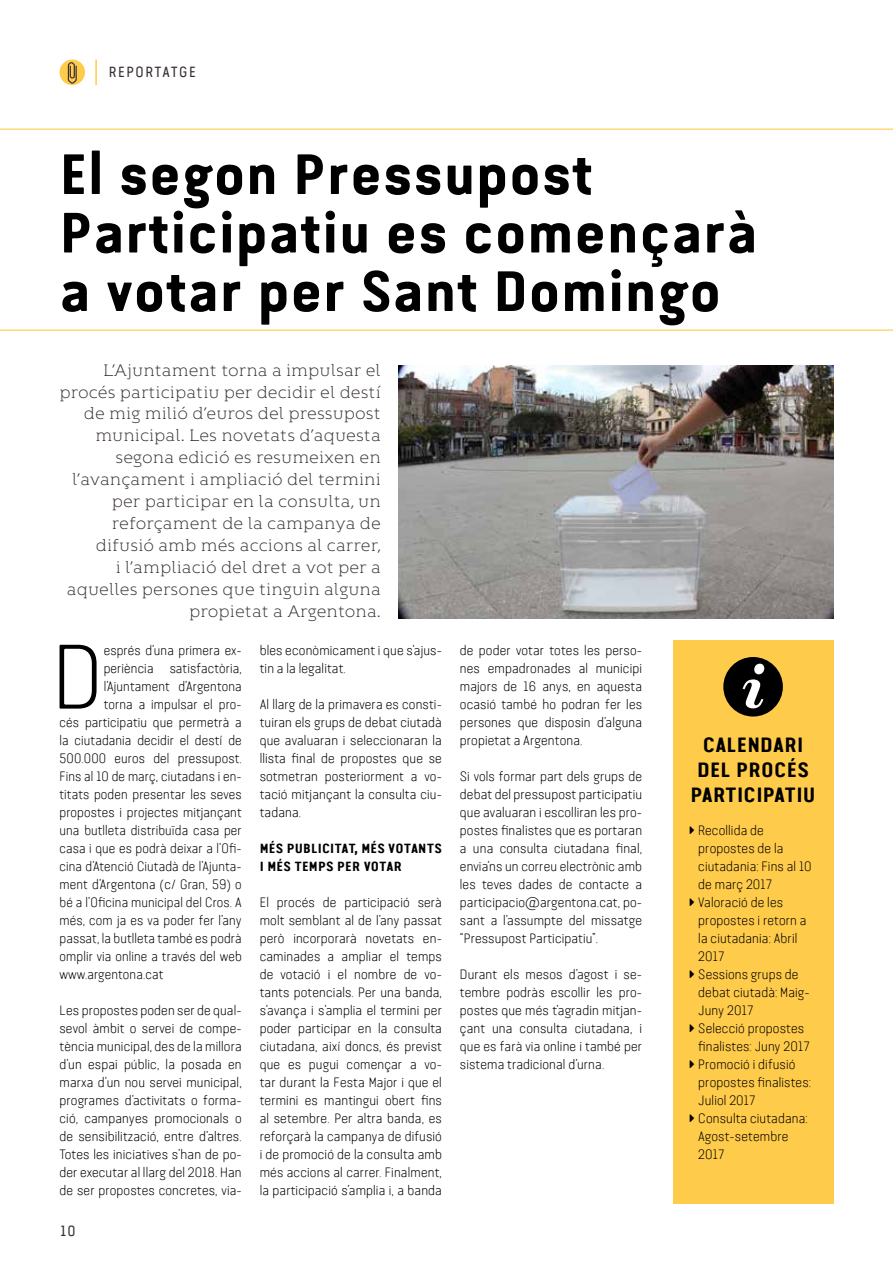
<style>
.page{position:relative;width:893px;height:1263px;background:#fff}
.page>*{position:absolute;margin:0;border:0;box-sizing:border-box;transform-origin:0 0}
.t1{font:300 91.2px "Van Condensed Light Pro";color:#000}
.t2{font:italic 700 60px "Miller Text";color:#fff}
.t3{font:700 57px/58.5px "Van Condensed Pro";letter-spacing:.01em;color:#000}
.t4{font:700 21px/25.2px "Van Condensed Pro";letter-spacing:.01em;color:#000;text-align:center}
.t5{font:300 16.5px/21.9px "Kontrapunkt Bob";color:#362e34;text-align:right}
.t6{font:15px "Van Pro Regular 3";letter-spacing:.1em;color:#362e34}
.t7{font:300 13.5px/18px "Van Condensed Light Pro";letter-spacing:.01em;color:#000;text-align:justify}
.t8{font:700 13.5px/18px "Van Condensed Pro";letter-spacing:.01em;color:#000}
</style>
<div class="page">
<div style="left:60px;top:60px;width:25px;height:25px;background:#ffcb4a;border-radius:50%"></div>
<hr style="left:95px;top:60px;width:2px;height:25px;background:#ffcb4a">
<svg style="left:68px;top:62px;width:9px;height:22px"></svg>
<hr style="left:0;top:330px;width:893px;height:1px;background:#ffcb4a">
<hr style="left:0;top:129px;width:893px;height:1px;background:#ffcb4a">
<img style="left:399px;top:366px;width:434px;height:253px">
<div style="left:673px;top:640px;width:160px;height:563px;background:#ffcb4a"></div>
<div style="left:723px;top:657px;width:60px;height:59px;background:#000;border-radius:50%"></div>
<p class="t6" style="left:109px;top:61px;width:88px">REPORTATGE</p>
<h3 class="t3" style="left:60px;top:140px;width:700px">El segon Pressupost<br>Participatiu es començarà a votar per Sant Domingo</h3>
<p class="t5" style="left:60px;top:359px;width:323px">L’Ajuntament torna a impulsar el procés participatiu per decidir el destí de mig milió d’euros del pressupost municipal. Les novetats d’aquesta segona edició es resumeixen en l’avançament i ampliació del termini per participar en la consulta, un reforçament de la campanya de difusió amb més accions al carrer,<br>i l’ampliació del dret a vot per a aquelles persones que tinguin alguna propietat a Argentona.</p>
<h1 class="t1" style="left:52px;top:614px;width:52px">D</h1>
<p class="t7" style="left:104px;top:640px;width:139px">esprés d’una primera ex-</p>
<p class="t7" style="left:104px;top:658px;width:139px">periència satisfactòria,</p>
<p class="t7" style="left:104px;top:676px;width:139px">l’Ajuntament d’Argentona</p>
<p class="t7" style="left:104px;top:694px;width:139px">torna a impulsar el pro-</p>
<p class="t7" style="left:60px;top:712px;width:184px">cés participatiu que permetrà a</p>
<p class="t7" style="left:60px;top:730px;width:184px">la ciutadania decidir el destí de</p>
<p class="t7" style="left:60px;top:748px;width:184px">500.000 euros del pressupost.</p>
<p class="t7" style="left:60px;top:766px;width:184px">Fins al 10 de març, ciutadans i en-</p>
<p class="t7" style="left:60px;top:784px;width:184px">titats poden presentar les seves</p>
<p class="t7" style="left:60px;top:802px;width:184px">propostes i projectes mitjançant</p>
<p class="t7" style="left:60px;top:820px;width:184px">una butlleta distribuïda casa per</p>
<p class="t7" style="left:60px;top:838px;width:184px">casa i que es podrà deixar a l’Ofi-</p>
<p class="t7" style="left:60px;top:856px;width:184px">cina d’Atenció Ciutadà de l’Ajunta-</p>
<p class="t7" style="left:60px;top:874px;width:184px">ment d’Argentona (c/ Gran, 59) o</p>
<p class="t7" style="left:60px;top:892px;width:184px">bé a l’Oficina municipal del Cros. A</p>
<p class="t7" style="left:60px;top:910px;width:184px">més, com ja es va poder fer l’any</p>
<p class="t7" style="left:60px;top:928px;width:184px">passat, la butlleta també es podrà</p>
<p class="t7" style="left:60px;top:946px;width:184px">omplir via online a través del web</p>
<p class="t7" style="left:60px;top:964px;width:105px">www.argentona.cat</p>
<p class="t7" style="left:60px;top:1000px;width:184px">Les propostes poden ser de qual&shy;sevol àmbit o servei de compe&shy;tència municipal, des de la millora d’un espai públic, la posada en marxa d’un nou servei municipal, programes d’activitats o forma&shy;ció, campanyes promocionals o de sensibilització, entre d’altres.<br>Totes les iniciatives s’han de po&shy;der executar al llarg del 2018. Han de ser propostes concretes, via-</p>
<p class="t6" style="left:61px;top:1220px;width:16px">10</p>
<p class="t7" style="left:260px;top:640px;width:184px">bles econòmicament i que s’ajus&shy;tin a la legalitat.</p>
<p class="t7" style="left:260px;top:694px;width:184px">Al llarg de la primavera es consti&shy;tuiran els grups de debat ciutadà que avaluaran i seleccionaran la llista final de propostes que se sotmetran posteriorment a vo&shy;tació mitjançant la consulta ciu&shy;tadana.</p>
<p class="t8" style="left:260px;top:838px;width:184px">MÉS PUBLICITAT, MÉS VOTANTS<br>I MÉS TEMPS PER VOTAR</p>
<p class="t7" style="left:260px;top:892px;width:184px">El procés de participació serà molt semblant al de l’any passat però incorporarà novetats en&shy;caminades a ampliar el temps de votació i el nombre de vo&shy;tants potencials. Per una banda, s’avança i s’amplia el termini per poder participar en la consulta ciutadana, així doncs, és previst que es pugui començar a vo&shy;tar durant la Festa Major i que el termini es mantingui obert fins al setembre. Per altra banda, es reforçarà la campanya de difusió i de promoció de la consulta amb més accions al carrer. Finalment, la participació s’amplia i, a banda</p>
<p class="t7" style="left:460px;top:640px;width:184px">de poder votar totes les perso&shy;nes empadronades al municipi majors de 16 anys, en aquesta ocasió també ho podran fer les persones que disposin d’alguna propietat a Argentona.</p>
<p class="t7" style="left:460px;top:766px;width:184px">Si vols formar part dels grups de debat del pressupost participatiu que avaluaran i escolliran les pro&shy;postes finalistes que es portaran a una consulta ciutadana final, envia’ns un correu electrònic amb les teves dades de contacte a participacio@argentona.cat, po&shy;sant a l’assumpte del missatge “Pressupost Participatiu”.</p>
<p class="t7" style="left:460px;top:964px;width:184px">Durant els mesos d’agost i se&shy;tembre podràs escollir les pro&shy;postes que més t’agradin mitjan&shy;çant una consulta ciutadana, i que es farà via online i també per sistema tradicional d’urna.</p>
<h2 class="t2" style="left:742px;top:651px;width:24px">i</h2>
<h3 class="t4" style="left:690px;top:730px;width:127px">CALENDARI<br>DEL PROCÉS<br>PARTICIPATIU</h3>
<p class="t7" style="left:698px;top:820px;width:115px;text-align:left">Recollida de propostes de la ciutadania: Fins al 10 de març 2017<br>Valoració de les propostes i retorn a la ciutadania: Abril<br>2017<br>Sessions grups de debat ciutadà: Maig-<br>Juny 2017<br>Selecció propostes finalistes: Juny 2017<br>Promoció i difusió propostes finalistes:<br>Juliol 2017<br>Consulta ciutadana:<br>Agost-setembre<br>2017</p>
</div>
